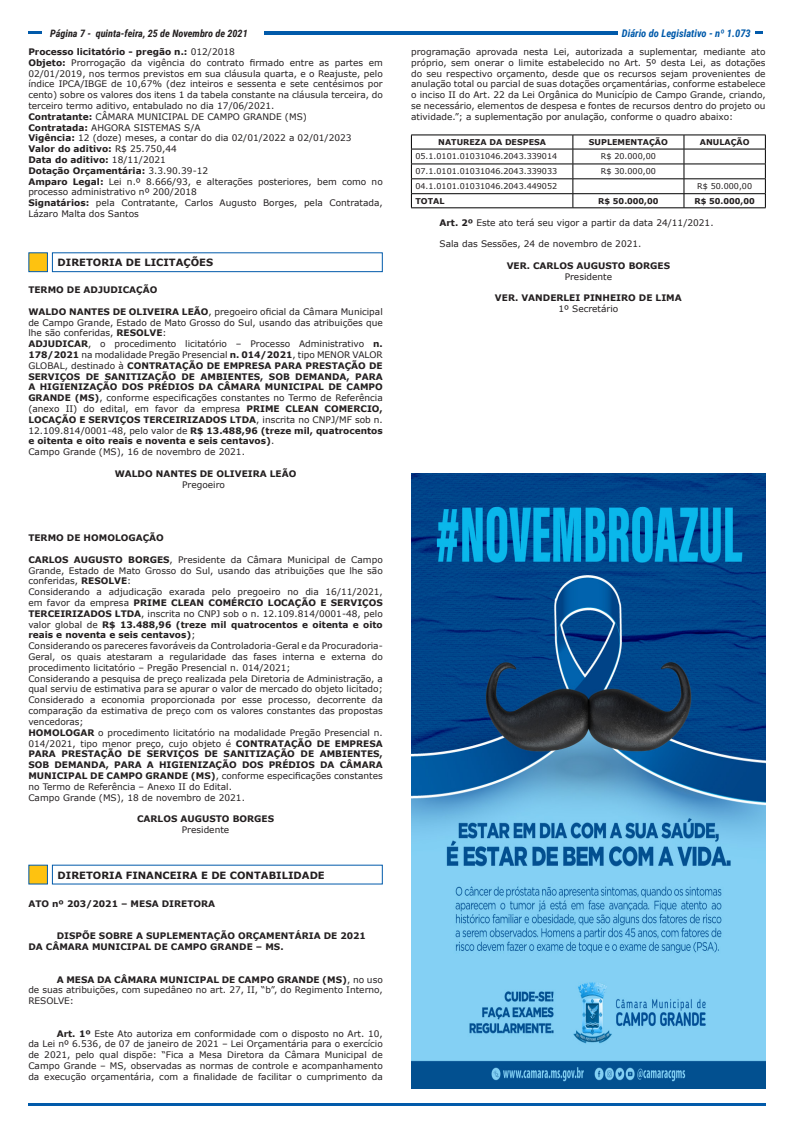
<style>
.page{position:relative;width:794px;height:1134px;background:#fff}
.page>*{position:absolute;margin:0;border:0;box-sizing:border-box;transform-origin:0 0}
.t1{font:italic 700 10.5px "Roboto Condensed";color:#015aaa}
.t2{font:italic 700 10.2px "Roboto Condensed";color:#231f20}
.Título_Seção{font:700 10px "Verdana";color:#231f20}
.t3{font:9px/10.8px "Verdana";color:#231f20;text-align:justify}
.t4{font:700 9px/10.8px "Verdana";color:#231f20;text-align:justify}
.t5{font:8px "Verdana";color:#231f20}
.t6{font:700 8px "Verdana";color:#231f20}
.s1{font-weight:400}
.s2{font-weight:700}
</style>
<div class="page">
<svg style="left:28px;top:31px;width:13px;height:3px"></svg>
<hr style="left:264px;top:32px;width:353px;height:3px;background:#015aaa">
<hr style="left:28px;top:1103px;width:737px;height:3px;background:#015aaa">
<svg style="left:755px;top:31px;width:8px;height:3px"></svg>
<div style="left:28px;top:252px;width:20px;height:20px;background:#fec210;border:1px solid #015aaa"></div>
<div style="left:52px;top:252px;width:331px;height:20px;background:#fff;border:1px solid #015aaa"></div>
<div style="left:28px;top:865px;width:20px;height:19px;background:#fec210"></div>
<img style="left:411px;top:473px;width:354px;height:616px">
<hr style="left:411px;top:135px;width:162px;height:1px;background:#000">
<hr style="left:573px;top:135px;width:111px;height:1px;background:#000">
<hr style="left:684px;top:135px;width:81px;height:1px;background:#000">
<hr style="left:411px;top:149px;width:162px;height:1px;background:#000">
<hr style="left:573px;top:149px;width:111px;height:1px;background:#000">
<hr style="left:684px;top:149px;width:81px;height:1px;background:#000">
<hr style="left:411px;top:164px;width:162px;height:1px;background:#000">
<hr style="left:573px;top:164px;width:111px;height:1px;background:#000">
<hr style="left:684px;top:164px;width:81px;height:1px;background:#000">
<hr style="left:411px;top:179px;width:162px;height:1px;background:#000">
<hr style="left:573px;top:179px;width:111px;height:1px;background:#000">
<hr style="left:684px;top:179px;width:81px;height:1px;background:#000">
<hr style="left:411px;top:193px;width:162px;height:1px;background:#000">
<svg style="left:411px;top:135px;width:1px;height:73px"></svg>
<hr style="left:573px;top:193px;width:111px;height:1px;background:#000">
<svg style="left:572px;top:135px;width:1px;height:73px"></svg>
<hr style="left:684px;top:193px;width:81px;height:1px;background:#000">
<svg style="left:683px;top:135px;width:1px;height:73px"></svg>
<svg style="left:765px;top:135px;width:1px;height:73px"></svg>
<hr style="left:411px;top:208px;width:162px;height:1px;background:#000">
<hr style="left:573px;top:208px;width:111px;height:1px;background:#000">
<hr style="left:684px;top:208px;width:81px;height:1px;background:#000">
<p class="t2" style="left:50px;top:26px;width:199px">Página 7 - quinta-feira, 25 de Novembro de 2021</p>
<p class="t1" style="left:622px;top:25px;width:130px">Diário do Legislativo - nº 1.073</p>
<p class="t4" style="left:28px;top:46px;width:208px">Processo licitatório - pregão n.: <span class="s1">012/2018</span></p>
<p class="t3" style="left:28px;top:57px;width:356px"><span class="s2">Objeto:</span> Prorrogação da vigência do contrato firmado entre as partes em 02/01/2019, nos termos previstos em sua cláusula quarta, e o Reajuste, pelo índice IPCA/IBGE de 10,67% (dez inteiros e sessenta e sete centésimos por cento) sobre os valores dos itens 1 da tabela constante na cláusula terceira, do terceiro termo aditivo, entabulado no dia 17/06/2021.</p>
<p class="t3" style="left:28px;top:111px;width:280px"><span class="s2">Contratante:</span> CÂMARA MUNICIPAL DE CAMPO GRANDE (MS)</p>
<p class="t3" style="left:28px;top:122px;width:174px"><span class="s2">Contratada:</span> AHGORA SISTEMAS S/A</p>
<p class="t3" style="left:28px;top:133px;width:325px"><span class="s2">Vigência:</span> 12 (doze) meses, a contar do dia 02/01/2022 a 02/01/2023</p>
<p class="t4" style="left:28px;top:143px;width:150px">Valor do aditivo: <span class="s1">R$ 25.750,44</span></p>
<p class="t4" style="left:28px;top:154px;width:139px">Data do aditivo: <span class="s1">18/11/2021</span></p>
<p class="t4" style="left:28px;top:165px;width:181px">Dotação Orçamentária: <span class="s1">3.3.90.39-12</span></p>
<p class="t3" style="left:28px;top:176px;width:356px"><span class="s2">Amparo Legal:</span> Lei n.º 8.666/93, e alterações posteriores, bem como no processo administrativo nº 200/2018</p>
<p class="t3" style="left:28px;top:198px;width:356px"><span class="s2">Signatários:</span> pela Contratante, Carlos Augusto Borges, pela Contratada,<br>Lázaro Malta dos Santos</p>
<p class="Título_Seção" style="left:58px;top:255px;width:157px">DIRETORIA DE LICITAÇÕES</p>
<p class="t4" style="left:28px;top:284px;width:131px">TERMO DE ADJUDICAÇÃO</p>
<p class="t3" style="left:28px;top:306px;width:356px"><span class="s2">WALDO NANTES DE OLIVEIRA LEÃO</span>, pregoeiro oficial da Câmara Municipal de Campo Grande, Estado de Mato Grosso do Sul, usando das atribuições que lhe são conferidas, <span class="s2">RESOLVE</span>:</p>
<p class="t4" style="left:28px;top:338px;width:356px">ADJUDICAR<span class="s1">, o procedimento licitatório – Processo Administrativo</span> n.<br>178/2021 <span class="s1">na modalidade Pregão Presencial</span> n. 014/2021<span class="s1">, tipo MENOR VALOR GLOBAL, destinado à</span> CONTRATAÇÃO DE EMPRESA PARA PRESTAÇÃO DE SERVIÇOS DE SANITIZAÇÃO DE AMBIENTES, SOB DEMANDA, PARA A HIGIENIZAÇÃO DOS PRÉDIOS DA CÂMARA MUNICIPAL DE CAMPO GRANDE (MS)<span class="s1">, conforme especificações constantes no Termo de Referência (anexo II) do edital, em favor da empresa</span> PRIME CLEAN COMERCIO, LOCAÇÃO E SERVIÇOS TERCEIRIZADOS LTDA<span class="s1">, inscrita no CNPJ/MF sob n.<br>12.109.814/0001-48, pelo valor de</span> R$ 13.488,96 (treze mil, quatrocentos e oitenta e oito reais e noventa e seis centavos)<span class="s1">.</span></p>
<p class="t3" style="left:28px;top:446px;width:218px">Campo Grande (MS), 16 de novembro de 2021.</p>
<p class="t4" style="left:115px;top:468px;width:183px">WALDO NANTES DE OLIVEIRA LEÃO</p>
<p class="t3" style="left:182px;top:479px;width:44px">Pregoeiro</p>
<p class="t4" style="left:28px;top:532px;width:137px">TERMO DE HOMOLOGAÇÃO</p>
<p class="t3" style="left:28px;top:554px;width:356px"><span class="s2">CARLOS AUGUSTO BORGES</span>, Presidente da Câmara Municipal de Campo Grande, Estado de Mato Grosso do Sul, usando das atribuições que lhe são conferidas, <span class="s2">RESOLVE</span>:</p>
<p class="t3" style="left:28px;top:586px;width:356px">Considerando a adjudicação exarada pelo pregoeiro no dia 16/11/2021, em favor da empresa <span class="s2">PRIME CLEAN COMÉRCIO LOCAÇÃO E SERVIÇOS TERCEIRIZADOS LTDA</span>, inscrita no CNPJ sob o n. 12.109.814/0001-48, pelo valor global de <span class="s2">R$ 13.488,96 (treze mil quatrocentos e oitenta e oito reais e noventa e seis centavos)</span>;</p>
<p class="t3" style="left:28px;top:640px;width:356px">Considerando os pareceres favoráveis da Controladoria-Geral e da Procuradoria-Geral, os quais atestaram a regularidade das fases interna e externa do procedimento licitatório – Pregão Presencial n. 014/2021;</p>
<p class="t3" style="left:28px;top:673px;width:356px">Considerando a pesquisa de preço realizada pela Diretoria de Administração, a qual serviu de estimativa para se apurar o valor de mercado do objeto licitado;</p>
<p class="t3" style="left:28px;top:694px;width:356px">Considerado a economia proporcionada por esse processo, decorrente da comparação da estimativa de preço com os valores constantes das propostas vencedoras;</p>
<p class="t3" style="left:28px;top:727px;width:356px"><span class="s2">HOMOLOGAR</span> o procedimento licitatório na modalidade Pregão Presencial n.<br>014/2021, tipo menor preço, cujo objeto é <span class="s2">CONTRATAÇÃO DE EMPRESA PARA PRESTAÇÃO DE SERVIÇOS DE SANITIZAÇÃO DE AMBIENTES, SOB DEMANDA, PARA A HIGIENIZAÇÃO DOS PRÉDIOS DA CÂMARA MUNICIPAL DE CAMPO GRANDE (MS)</span>, conforme especificações constantes no Termo de Referência – Anexo II do Edital.</p>
<p class="t3" style="left:28px;top:792px;width:218px">Campo Grande (MS), 18 de novembro de 2021.</p>
<p class="t4" style="left:137px;top:813px;width:138px">CARLOS AUGUSTO BORGES</p>
<p class="t3" style="left:182px;top:824px;width:49px">Presidente</p>
<p class="Título_Seção" style="left:58px;top:868px;width:269px">DIRETORIA FINANCEIRA E DE CONTABILIDADE</p>
<p class="t4" style="left:28px;top:898px;width:188px">ATO nº 203/2021 – MESA DIRETORA</p>
<p class="t4" style="left:28px;top:930px;width:339px;text-indent:28px">DISPÕE SOBRE A SUPLEMENTAÇÃO ORÇAMENTÁRIA DE 2021<br>DA CÂMARA MUNICIPAL DE CAMPO GRANDE – MS.</p>
<p class="t3" style="left:28px;top:974px;width:356px;text-indent:28px"><span class="s2">A MESA DA CÂMARA MUNICIPAL DE CAMPO GRANDE (MS)</span>, no uso de suas atribuições, com supedâneo no art. 27, II, “b”, do Regimento Interno, RESOLVE:</p>
<p class="t3" style="left:28px;top:1028px;width:356px;text-indent:28px"><span class="s2">Art. 1º</span> Este Ato autoriza em conformidade com o disposto no Art. 10, da Lei nº 6.536, de 07 de janeiro de 2021 – Lei Orçamentária para o exercício de 2021, pelo qual dispõe: “Fica a Mesa Diretora da Câmara Municipal de Campo Grande – MS, observadas as normas de controle e acompanhamento da execução orçamentária, com a finalidade de facilitar o cumprimento da</p>
<p class="t3" style="left:411px;top:46px;width:356px">programação aprovada nesta Lei, autorizada a suplementar, mediante ato próprio, sem onerar o limite estabelecido no Art. 5º desta Lei, as dotações do seu respectivo orçamento, desde que os recursos sejam provenientes de anulação total ou parcial de suas dotações orçamentárias, conforme estabelece o inciso II do Art. 22 da Lei Orgânica do Município de Campo Grande, criando, se necessário, elementos de despesa e fontes de recursos dentro do projeto ou atividade.”; a suplementação por anulação, conforme o quadro abaixo:</p>
<p class="t6" style="left:438px;top:136px;width:109px">NATUREZA DA DESPESA</p>
<p class="t6" style="left:589px;top:136px;width:80px">SUPLEMENTAÇÃO</p>
<p class="t6" style="left:700px;top:136px;width:51px">ANULAÇÃO</p>
<p class="t5" style="left:415px;top:151px;width:143px">05.1.0101.01031046.2043.339014</p>
<p class="t5" style="left:601px;top:151px;width:56px">R$ 20.000,00</p>
<p class="t5" style="left:415px;top:166px;width:143px">07.1.0101.01031046.2043.339033</p>
<p class="t5" style="left:601px;top:166px;width:56px">R$ 30.000,00</p>
<p class="t5" style="left:415px;top:181px;width:143px">04.1.0101.01031046.2043.449052</p>
<p class="t5" style="left:697px;top:181px;width:56px">R$ 50.000,00</p>
<p class="t6" style="left:415px;top:195px;width:31px">TOTAL</p>
<p class="t6" style="left:598px;top:195px;width:62px">R$ 50.000,00</p>
<p class="t6" style="left:694px;top:195px;width:62px">R$ 50.000,00</p>
<p class="t3" style="left:439px;top:217px;width:276px"><span class="s2">Art. 2º</span> Este ato terá seu vigor a partir da data 24/11/2021.</p>
<p class="t3" style="left:439px;top:238px;width:203px">Sala das Sessões, 24 de novembro de 2021.</p>
<p class="t4" style="left:507px;top:260px;width:165px">VER. CARLOS AUGUSTO BORGES</p>
<p class="t3" style="left:565px;top:271px;width:49px">Presidente</p>
<p class="t4" style="left:495px;top:292px;width:188px">VER. VANDERLEI PINHEIRO DE LIMA</p>
<p class="t3" style="left:558px;top:303px;width:61px">1º Secretário</p>
</div>
